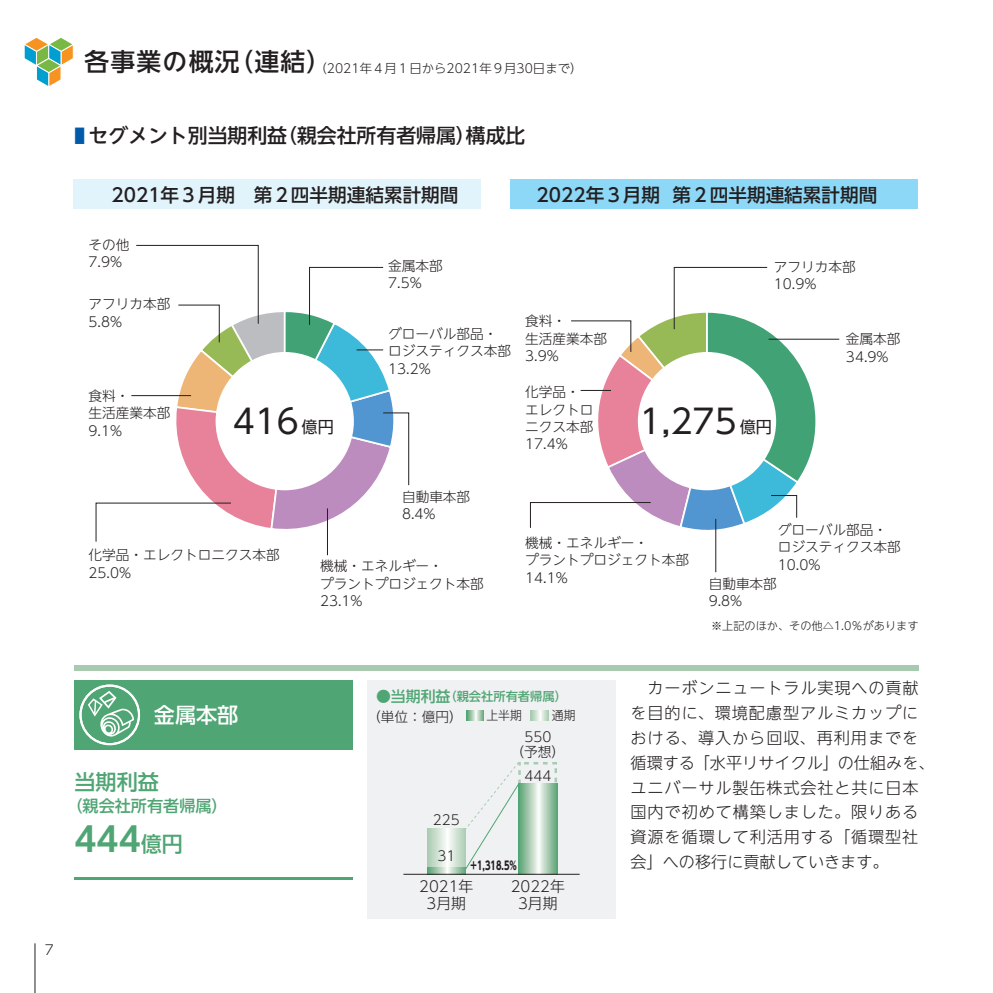
<style>
.page{position:relative;width:993px;height:993px;background:#fff}
.page>*{position:absolute;margin:0;border:0;box-sizing:border-box;transform-origin:0 0}
.t1{font:33.43px "UD Shin Go NT Pro";color:#231f20}
.t2{font:700 33.43px "UD Shin Go NT Pro De";color:#50a574}
.t3{font:500 21px "UD Shin Go NT Pro";color:#fff}
.t4{font:500 21px "UD Shin Go NT Pro";color:#50a574}
.t5{font:500 19.78px "UD Shin Go NT Pro";color:#231f20}
.t6{font:500 18.55px "UD Shin Go NT Pro";color:#231f20}
.t7{font:300 16.1px/24.8px "UD Shin Go NT Pro";letter-spacing:.055em;color:#231f20}
.t8{font:500 16.1px "UD Shin Go NT Pro";color:#50a574}
.t9{font:300 14.88px/17.3px "UD Shin Go NT Pro";color:#231f20;text-align:center}
.t10{font:300 13.65px/17.3px "UD Shin Go NT Pro";color:#231f20}
.t11{font:300 12.42px "UD Shin Go NT Pro";color:#231f20}
.t12{font:300 12.42px "UD Shin Go NT Pro";color:#231f20;scale:.95 1}
.t13{font:500 12.25px "UD Shin Go NT Pro";color:#50a574}
.t14{font:700 11.72px "UD Shin Go NT Pro";color:#231f20;scale:.71 1}
.t15{font:300 11.2px "UD Shin Go NT Pro";color:#231f20}
.s1{font-weight:500;font-size:24.85px}
.s2{font-size:18.9px;color:#015aaa}
.s3{font-size:16.1px}
.s4{font-family:"UD Shin Go NT Pro";font-weight:500;font-size:21px}
.s5{font-size:14.88px}
</style>
<div class="page">
<div style="left:74px;top:665px;width:844px;height:5px;background:#a8cab1"></div>
<div style="left:367px;top:680px;width:248px;height:238px;background:#f0f1f2"></div>
<svg style="left:531px;top:710px;width:17px;height:10px"></svg>
<svg style="left:466px;top:710px;width:17px;height:10px"></svg>
<svg style="left:465px;top:762px;width:92px;height:111px"></svg>
<svg style="left:518px;top:783px;width:39px;height:90px"></svg>
<svg style="left:427px;top:828px;width:38px;height:39px"></svg>
<svg style="left:427px;top:867px;width:38px;height:6px"></svg>
<hr style="left:403px;top:873px;width:176px;height:1px;background:#231f20">
<div style="left:74px;top:680px;width:278px;height:69px;background:#50a574"></div>
<hr style="left:74px;top:876px;width:278px;height:3px;background:#50a574">
<svg style="left:79px;top:684px;width:61px;height:61px"></svg>
<div style="left:79px;top:684px;width:61px;height:61px;border:2px solid #fff;border-radius:50%"></div>
<svg style="left:87px;top:689px;width:47px;height:47px"></svg>
<div style="left:74px;top:179px;width:406px;height:30px;background:#e1f4fc"></div>
<div style="left:510px;top:179px;width:407px;height:30px;background:#8dd7f7"></div>
<hr style="left:327px;top:508px;width:1px;height:47px;background:#231f20">
<svg style="left:95px;top:244px;width:314px;height:298px"></svg>
<hr style="left:768px;top:339px;width:71px;height:1px;background:#231f20">
<hr style="left:715px;top:518px;width:1px;height:54px;background:#231f20">
<svg style="left:529px;top:266px;width:288px;height:266px"></svg>
<hr style="left:580px;top:390px;width:30px;height:1px;background:#231f20">
<hr style="left:35px;top:943px;width:1px;height:49px;background:#231f20">
<svg style="left:24px;top:37px;width:50px;height:50px"></svg>
<p class="t10" style="left:45px;top:940px;width:11px">7</p>
<p class="t11" style="left:84px;top:58px;width:499px"><span class="s1">各事業の概況（連結）</span>（2021年４月１日から2021年９月30日まで）</p>
<h3 class="t5" style="left:74px;top:119px;width:452px"><span class="s2">■</span> セグメント別当期利益（親会社所有者帰属）構成比</h3>
<h3 class="t6" style="left:111px;top:180px;width:348px">2021年３月期 第２四半期連結累計期間</h3>
<h3 class="t6" style="left:536px;top:180px;width:342px">2022年３月期 第２四半期連結累計期間</h3>
<p class="t10" style="left:89px;top:235px;width:42px">その他<br>7.9%</p>
<p class="t10" style="left:89px;top:295px;width:83px">アフリカ本部<br>5.8%</p>
<p class="t10" style="left:89px;top:386px;width:83px">食料・<br>生活産業本部<br>9.1%</p>
<p class="t10" style="left:388px;top:256px;width:56px">金属本部<br>7.5%</p>
<p class="t10" style="left:388px;top:324px;width:124px">グローバル部品・ロジスティクス本部<br>13.2%</p>
<p class="t10" style="left:525px;top:312px;width:83px">食料・<br>生活産業本部<br>3.9%</p>
<p class="t10" style="left:773px;top:257px;width:83px">アフリカ本部<br>10.9%</p>
<p class="t10" style="left:845px;top:330px;width:56px">金属本部<br>34.9%</p>
<p class="t10" style="left:525px;top:383px;width:70px">化学品・エレクトロニクス本部<br>17.4%</p>
<h1 class="t1" style="left:233px;top:394px;width:103px">416 <span class="s3">億円</span></h1>
<h1 class="t1" style="left:639px;top:394px;width:134px">1,275 <span class="s3">億円</span></h1>
<p class="t10" style="left:89px;top:546px;width:192px">化学品・エレクトロニクス本部<br>25.0%</p>
<h2 class="t3" style="left:154px;top:697px;width:86px">金属本部</h2>
<h2 class="t4" style="left:74px;top:764px;width:86px">当期利益</h2>
<p class="t8" style="left:66px;top:792px;width:163px">（親会社所有者帰属）</p>
<h1 class="t2" style="left:74px;top:811px;width:110px">444<span class="s4">億円</span></h1>
<p class="t10" style="left:402px;top:487px;width:70px">自動車本部<br>8.4%</p>
<p class="t10" style="left:320px;top:556px;width:165px">機械・エネルギー・<br>プラントプロジェクト本部<br>23.1%</p>
<p class="t10" style="left:525px;top:533px;width:165px">機械・エネルギー・<br>プラントプロジェクト本部<br>14.1%</p>
<p class="t10" style="left:777px;top:520px;width:124px">グローバル部品・ロジスティクス本部<br>10.0%</p>
<p class="t10" style="left:708px;top:574px;width:70px">自動車本部<br>9.8%</p>
<p class="t15" style="left:710px;top:616px;width:209px">※上記のほか、その他△1.0％があります</p>
<p class="t13" style="left:376px;top:686px;width:192px"><span class="s5">●当期利益</span>（親会社所有者帰属）</p>
<p class="t10" style="left:367px;top:707px;width:97px">（単位：億円）</p>
<p class="t12" style="left:486px;top:705px;width:39px">上半期</p>
<p class="t12" style="left:551px;top:705px;width:26px">通期</p>
<p class="t10" style="left:510px;top:728px;width:56px;line-height:14.9px;text-align:center">550<br>（予想）</p>
<p class="t10" style="left:524px;top:766px;width:29px">444</p>
<p class="t10" style="left:432px;top:810px;width:29px">225</p>
<p class="t10" style="left:437px;top:846px;width:20px">31</p>
<p class="t14" style="left:470px;top:855px;width:67px">+1,318.5%</p>
<p class="t9" style="left:419px;top:876px;width:56px">2021年<br>3月期</p>
<p class="t9" style="left:510px;top:876px;width:56px">2022年<br>3月期</p>
<p class="t7" style="left:630px;top:675px;width:305px">　カーボンニュートラル実現への貢献を目的に、環境配慮型アルミカップにおける、導入から回収、再利用までを循環する「水平リサイクル」の仕組みを、ユニバーサル製缶株式会社と共に日本国内で初めて構築しました。限りある資源を循環して利活用する「循環型社会」への移行に貢献していきます。</p>
</div>
